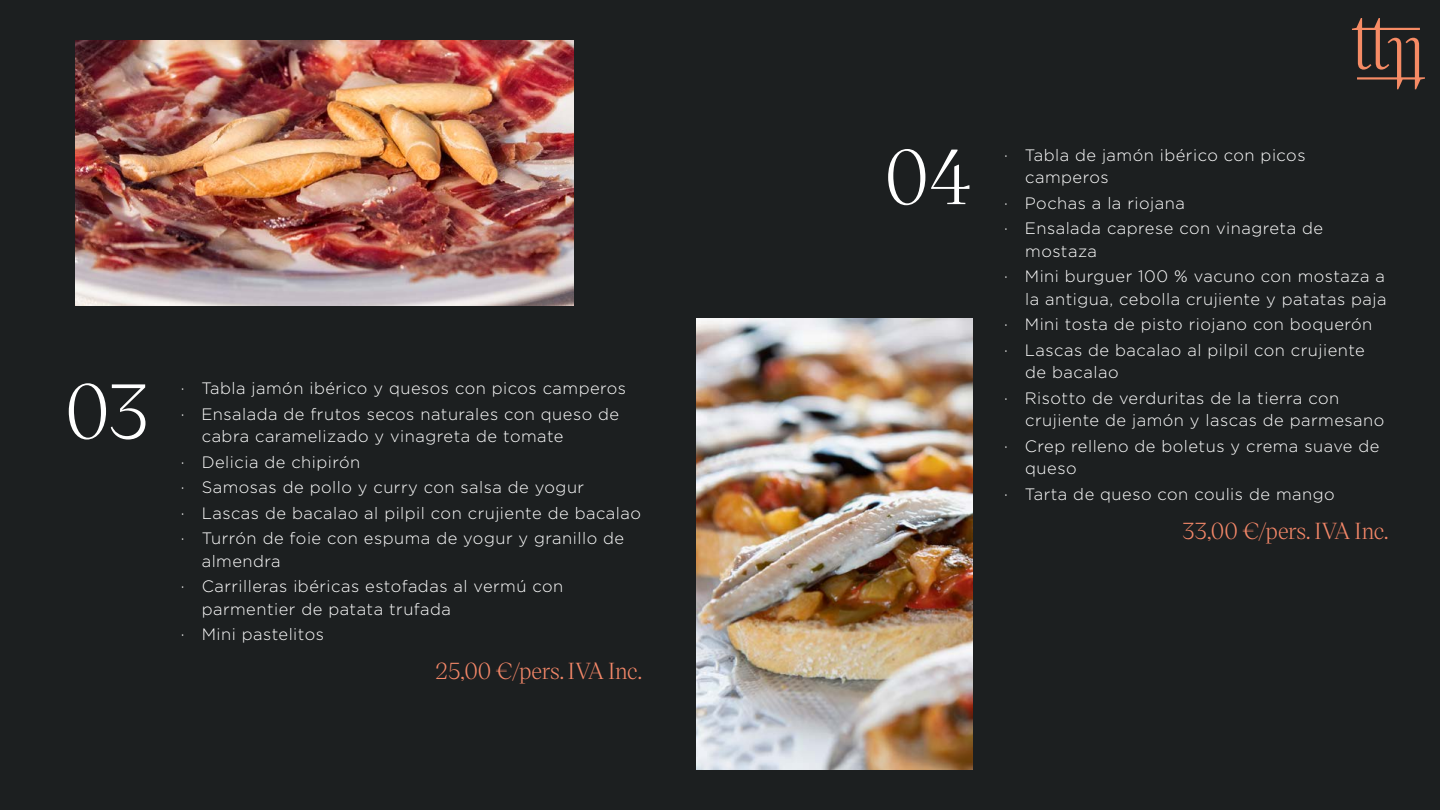
<style>
.page{position:relative;width:1440px;height:810px;background:#1c1f20}
.page>*{position:absolute;margin:0;border:0;box-sizing:border-box;transform-origin:0 0}
.t1{font:75px "Victor Serif 40";color:#fff}
.t2{font:22.5px "Victor Serif 40";letter-spacing:-.005em;color:#f58869}
.t3{font:300 16.5px/25.5px "Gotham";letter-spacing:.03em;color:#fff}
</style>
<div class="page">
<svg style="left:1352px;top:18px;width:73px;height:71px"></svg>
<img style="left:75px;top:40px;width:499px;height:266px">
<img style="left:696px;top:318px;width:276px;height:452px">
<h1 class="t1" style="left:65px;top:360px;width:86px">03</h1>
<p class="t3" style="left:181px;top:375px;width:447px">· Tabla jamón ibérico y quesos con picos camperos · Ensalada de frutos secos naturales con queso de</p>
<p class="t3" style="left:181px;top:423px;width:462px;text-indent:21px">cabra caramelizado y vinagreta de tomate<br>· Delicia de chipirón<br>· Samosas de pollo y curry con salsa de yogur<br>· Lascas de bacalao al pilpil con crujiente de bacalao · Turrón de foie con espuma de yogur y granillo de</p>
<p class="t3" style="left:181px;top:548px;width:384px;text-indent:21px">almendra<br>· Carrilleras ibéricas estofadas al vermú con</p>
<p class="t3" style="left:181px;top:596px;width:272px;text-indent:21px">parmentier de patata trufada · Mini pastelitos</p>
<h2 class="t2" style="left:435px;top:656px;width:208px">25,00 €/pers. IVA Inc.</h2>
<h1 class="t1" style="left:884px;top:126px;width:90px">04</h1>
<p class="t3" style="left:1025px;top:143px;width:282px;line-height:22.5px;text-indent:-21px">· Tabla de jamón ibérico con picos camperos</p>
<p class="t3" style="left:1004px;top:190px;width:320px">· Pochas a la riojana<br>· Ensalada caprese con vinagreta de</p>
<p class="t3" style="left:1004px;top:238px;width:382px;text-indent:21px">mostaza<br>· Mini burguer 100 % vacuno con mostaza a</p>
<p class="t3" style="left:1004px;top:286px;width:384px;text-indent:21px">la antigua, cebolla crujiente y patatas paja · Mini tosta de pisto riojano con boquerón<br>· Lascas de bacalao al pilpil con crujiente</p>
<p class="t3" style="left:1004px;top:359px;width:336px;text-indent:21px">de bacalao<br>· Risotto de verduritas de la tierra con</p>
<p class="t3" style="left:1004px;top:407px;width:382px;text-align:right">crujiente de jamón y lascas de parmesano<br>· Crep relleno de boletus y crema suave de</p>
<p class="t3" style="left:1004px;top:455px;width:332px;text-indent:21px">queso<br>· Tarta de queso con coulis de mango</p>
<h2 class="t2" style="left:1182px;top:515px;width:208px">33,00 €/pers. IVA Inc.</h2>
</div>
